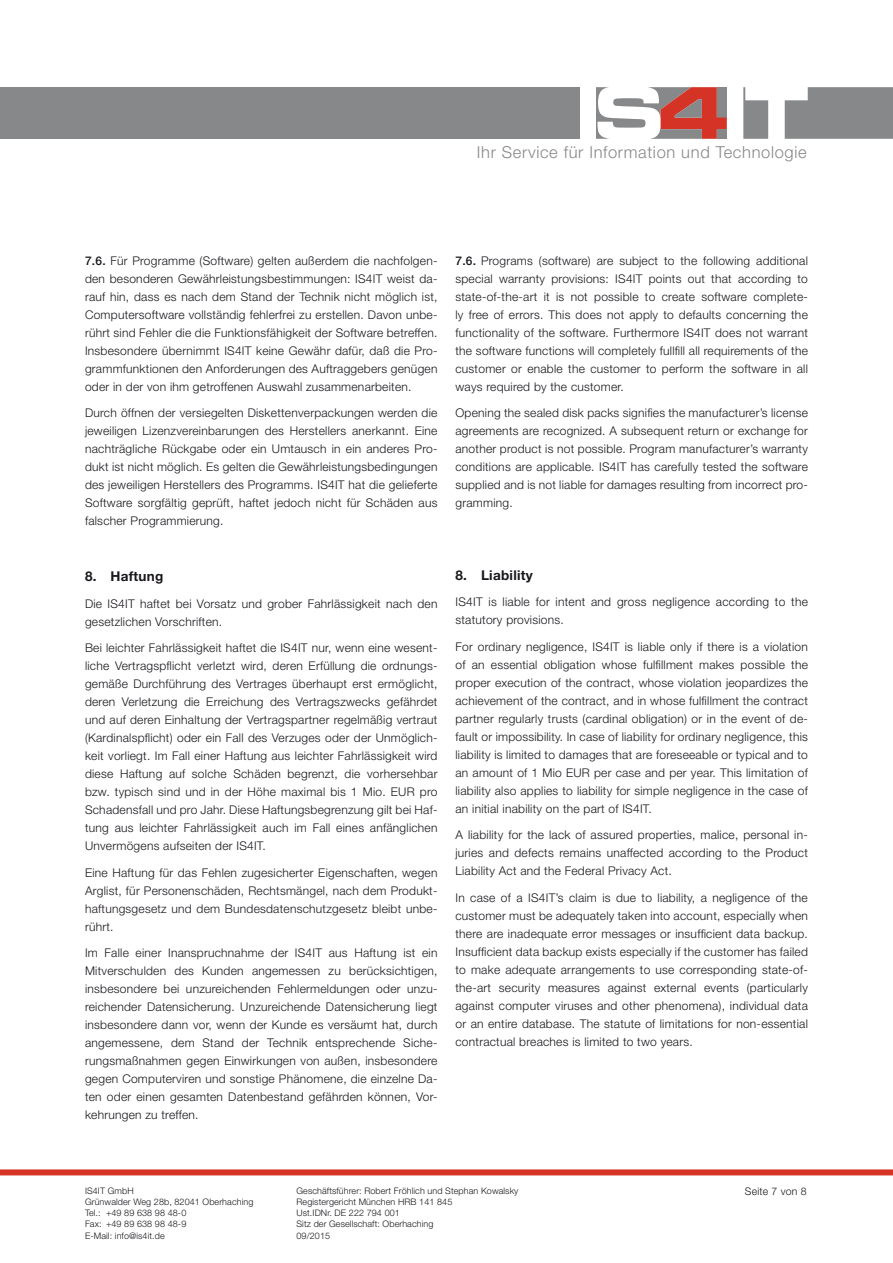
<style>
.page{position:relative;width:893px;height:1263px;background:#fff}
.page>*{position:absolute;margin:0;border:0;box-sizing:border-box;transform-origin:0 0}
.t1{font:300 16.5px "Helvetica Neue";letter-spacing:.04em;color:#87888a}
.t2{font:700 13.5px "Helvetica Neue";letter-spacing:.02em;color:#1a171c}
.t3{font:300 12px/18px "Helvetica Neue";letter-spacing:.02em;color:#1a171c;text-align:justify}
.t4{font:300 10.5px "Helvetica Neue";letter-spacing:.02em;color:#1a171c}
.t5{font:300 9px "Helvetica Neue";letter-spacing:.01em;color:#1a171c}
.s1{font-weight:500}
</style>
<div class="page">
<svg style="left:785px;top:87px;width:108px;height:52px;background:#8e8f91"></svg>
<svg style="left:743px;top:87px;width:25px;height:52px"></svg>
<svg style="left:596px;top:87px;width:131px;height:52px"></svg>
<div style="left:0;top:87px;width:579px;height:52px;background:#87888a"></div>
<div style="left:0;top:1169px;width:893px;height:6px;background:#d43325"></div>
<h1 class="t1" style="left:477px;top:142px;width:331px">Ihr Service für Information und Technologie</h1>
<p class="t3" style="left:85px;top:251px;width:354px"><span class="s1">7.6.</span> Für Programme (Software) gelten außerdem die nachfolgen&shy;den besonderen Gewährleistungsbestimmungen: IS4IT weist da&shy;rauf hin, dass es nach dem Stand der Technik nicht möglich ist, Computersoftware vollständig fehlerfrei zu erstellen. Davon unbe&shy;rührt sind Fehler die die Funktionsfähigkeit der Software betreffen.<br>Insbesondere übernimmt IS4IT keine Gewähr dafür, daß die Pro&shy;grammfunktionen den Anforderungen des Auftraggebers genügen oder in der von ihm getroffenen Auswahl zusammenarbeiten.</p>
<p class="t3" style="left:85px;top:404px;width:354px">Durch öffnen der versiegelten Diskettenverpackungen werden die jeweiligen Lizenzvereinbarungen des Herstellers anerkannt. Eine nachträgliche Rückgabe oder ein Umtausch in ein anderes Pro&shy;dukt ist nicht möglich. Es gelten die Gewährleistungsbedingungen des jeweiligen Herstellers des Programms. IS4IT hat die gelieferte Software sorgfältig geprüft, haftet jedoch nicht für Schäden aus falscher Programmierung.</p>
<p class="t2" style="left:85px;top:568px;width:80px">8. Haftung</p>
<p class="t3" style="left:85px;top:594px;width:354px">Die IS4IT haftet bei Vorsatz und grober Fahrlässigkeit nach den gesetzlichen Vorschriften.</p>
<p class="t3" style="left:85px;top:639px;width:354px">Bei leichter Fahrlässigkeit haftet die IS4IT nur, wenn eine wesent&shy;liche Vertragspflicht verletzt wird, deren Erfüllung die ordnungs&shy;gemäße Durchführung des Vertrages überhaupt erst ermöglicht, deren Verletzung die Erreichung des Vertragszwecks gefährdet und auf deren Einhaltung der Vertragspartner regelmäßig vertraut (Kardinalspflicht) oder ein Fall des Verzuges oder der Unmöglich&shy;keit vorliegt. Im Fall einer Haftung aus leichter Fahrlässigkeit wird diese Haftung auf solche Schäden begrenzt, die vorhersehbar bzw. typisch sind und in der Höhe maximal bis 1 Mio. EUR pro Schadensfall und pro Jahr. Diese Haftungsbegrenzung gilt bei Haf&shy;tung aus leichter Fahrlässigkeit auch im Fall eines anfänglichen Unvermögens aufseiten der IS4IT.</p>
<p class="t3" style="left:85px;top:863px;width:354px">Eine Haftung für das Fehlen zugesicherter Eigenschaften, wegen Arglist, für Personenschäden, Rechtsmängel, nach dem Produkt&shy;haftungsgesetz und dem Bundesdatenschutzgesetz bleibt unbe&shy;rührt.</p>
<p class="t3" style="left:85px;top:944px;width:354px">Im Falle einer Inanspruchnahme der IS4IT aus Haftung ist ein Mitverschulden des Kunden angemessen zu berücksichtigen, insbesondere bei unzureichenden Fehlermeldungen oder unzu&shy;reichender Datensicherung. Unzureichende Datensicherung liegt insbesondere dann vor, wenn der Kunde es versäumt hat, durch angemessene, dem Stand der Technik entsprechende Siche&shy;rungsmaßnahmen gegen Einwirkungen von außen, insbesondere gegen Computerviren und sonstige Phänomene, die einzelne Da&shy;ten oder einen gesamten Datenbestand gefährden können, Vor&shy;kehrungen zu treffen.</p>
<p class="t3" style="left:455px;top:251px;width:354px"><span class="s1">7.6.</span> Programs (software) are subject to the following additional special warranty provisions: IS4IT points out that according to state-of-the-art it is not possible to create software complete&shy;ly free of errors. This does not apply to defaults concerning the functionality of the software. Furthermore IS4IT does not warrant the software functions will completely fullfill all requirements of the customer or enable the customer to perform the software in all ways required by the customer.</p>
<p class="t3" style="left:455px;top:404px;width:354px">Opening the sealed disk packs signifies the manufacturer’s license agreements are recognized. A subsequent return or exchange for another product is not possible. Program manufacturer’s warranty conditions are applicable. IS4IT has carefully tested the software supplied and is not liable for damages resulting from incorrect pro&shy;gramming.</p>
<p class="t2" style="left:455px;top:567px;width:79px">8. Liability</p>
<p class="t3" style="left:455px;top:593px;width:354px">IS4IT is liable for intent and gross negligence according to the statutory provisions.</p>
<p class="t3" style="left:455px;top:637px;width:354px">For ordinary negligence, IS4IT is liable only if there is a violation of an essential obligation whose fulfillment makes possible the proper execution of the contract, whose violation jeopardizes the achievement of the contract, and in whose fulfillment the contract partner regularly trusts (cardinal obligation) or in the event of de&shy;fault or impossibility. In case of liability for ordinary negligence, this liability is limited to damages that are foreseeable or typical and to an amount of 1 Mio EUR per case and per year. This limitation of liability also applies to liability for simple negligence in the case of an initial inability on the part of IS4IT.</p>
<p class="t3" style="left:455px;top:826px;width:354px">A liability for the lack of assured properties, malice, personal in&shy;juries and defects remains unaffected according to the Product Liability Act and the Federal Privacy Act.</p>
<p class="t3" style="left:455px;top:888px;width:354px">In case of a IS4IT’s claim is due to liability, a negligence of the customer must be adequately taken into account, especially when there are inadequate error messages or insufficient data backup.<br>Insufficient data backup exists especially if the customer has failed to make adequate arrangements to use corresponding state-of&shy;the-art security measures against external events (particularly against computer viruses and other phenomena), individual data or an entire database. The statute of limitations for non-essential contractual breaches is limited to two years.</p>
<p class="t5" style="left:85px;top:1185px;width:50px">IS4IT GmbH</p>
<p class="t5" style="left:297px;top:1185px;width:223px">Geschäftsführer: Robert Fröhlich und Stephan Kowalsky</p>
<p class="t5" style="left:85px;top:1196px;width:170px">Grünwalder Weg 28b, 82041 Oberhaching</p>
<p class="t5" style="left:297px;top:1196px;width:157px">Registergericht München HRB 141 845</p>
<p class="t5" style="left:85px;top:1207px;width:103px">Tel.: +49 89 638 98 48-0</p>
<p class="t5" style="left:297px;top:1207px;width:105px">Ust.IDNr. DE 222 794 001</p>
<p class="t5" style="left:85px;top:1218px;width:103px">Fax: +49 89 638 98 48-9</p>
<p class="t5" style="left:297px;top:1218px;width:138px">Sitz der Gesellschaft: Oberhaching</p>
<p class="t5" style="left:85px;top:1230px;width:81px">E-Mail: info@is4it.de</p>
<p class="t5" style="left:297px;top:1230px;width:35px">09/2015</p>
<p class="t4" style="left:745px;top:1184px;width:63px">Seite 7 von 8</p>
</div>
